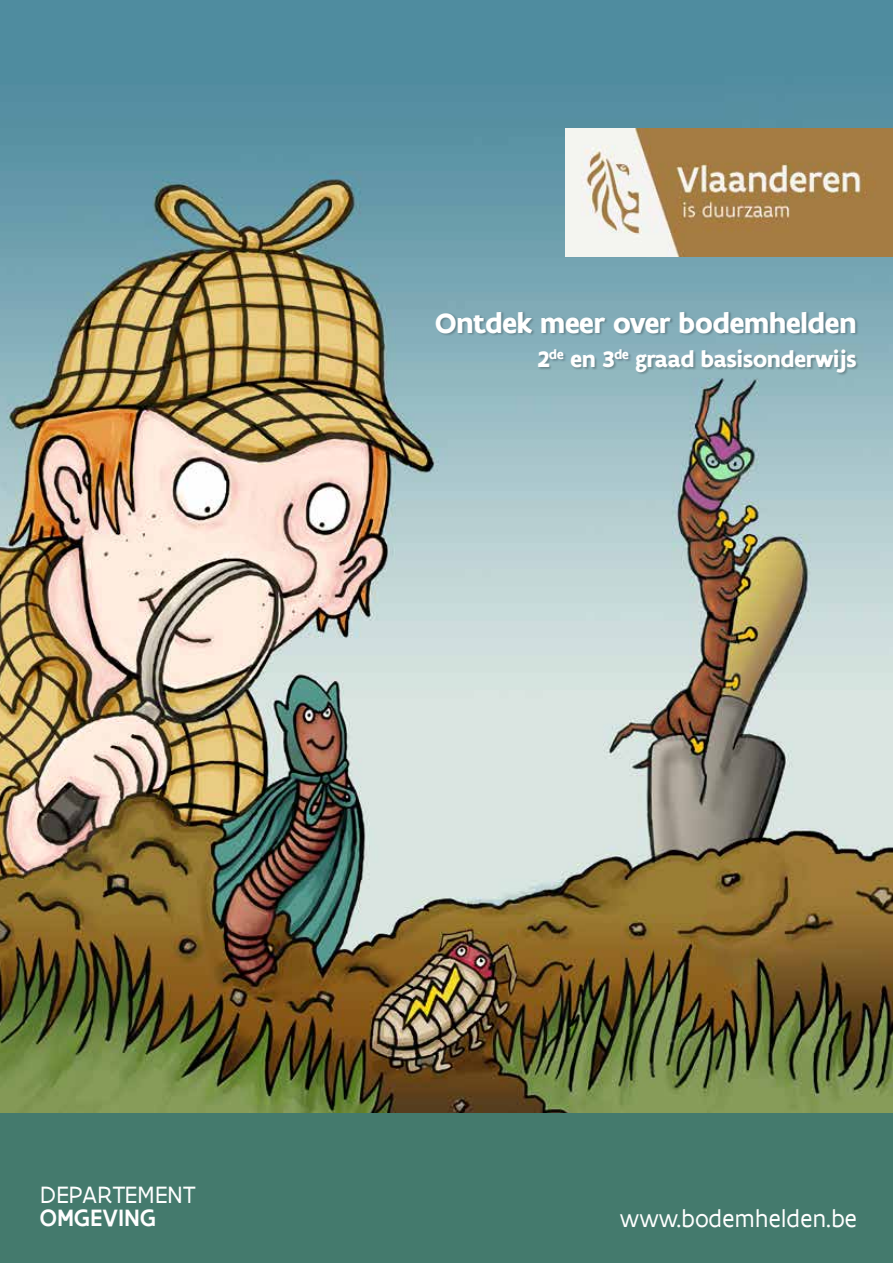
<style>
.page{position:relative;width:893px;height:1263px;background:#fff}
.page>*{position:absolute;margin:0;border:0;box-sizing:border-box;transform-origin:0 0}
.t1{font:700 30px "Flanders Art Sans";letter-spacing:-.025em;color:#fff}
.t2{font:25.5px "Flanders Art Sans";color:#fff}
.t3{font:500 25.5px "Flanders Art Sans";color:#fff}
.t4{font:700 24px "Flanders Art Sans";letter-spacing:-.025em;color:#fff}
</style>
<div class="page">
<img style="left:0;top:0;width:893px;height:1113px">
<div style="left:0;top:1113px;width:893px;height:150px;background:#447a6d"></div>
<div style="left:436px;top:311px;width:423px;height:65px;background:#000;opacity:.25"></div>
<img style="left:566px;top:129px;width:327px;height:127px">
<p class="t1" style="left:435px;top:304px;width:423px">Ontdek meer over bodemhelden</p>
<p class="t4" style="left:537px;top:344px;width:321px">2<sup>de</sup> en 3<sup>de</sup> graad basisonderwijs</p>
<p class="t2" style="left:40px;top:1179px;width:158px">DEPARTEMENT</p>
<p class="t3" style="left:40px;top:1202px;width:118px">OMGEVING</p>
<p class="t2" style="left:620px;top:1203px;width:238px">www.bodemhelden.be</p>
</div>
